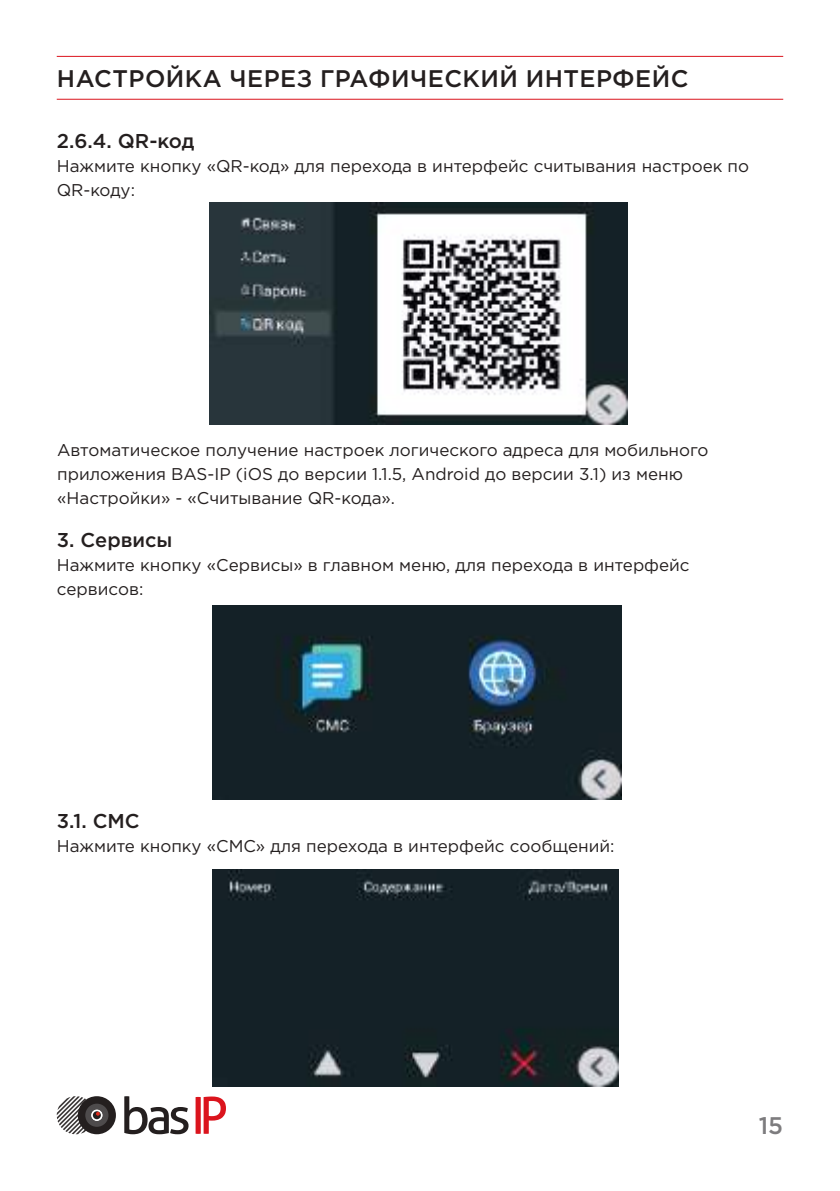
<style>
.page{position:relative;width:840px;height:1191px;background:#fff}
.page>*{position:absolute;margin:0;border:0;box-sizing:border-box;transform-origin:0 0}
.t1{font:500 24px "Gotham Pro";letter-spacing:.02em;color:#241f1f}
.t2{font:500 24px "Gotham Pro";color:#7d7c7e}
.t3{font:500 20px "Gotham Pro";color:#241f1f}
.t4{font:17px/24px "Gotham Pro";color:#241f1f}
</style>
<div class="page">
<hr style="left:57px;top:99px;width:725px;height:1px;background:#db141d">
<hr style="left:57px;top:56px;width:725px;height:1px;background:#db141d">
<img style="left:209px;top:202px;width:418px;height:222px">
<img style="left:212px;top:605px;width:409px;height:194px">
<img style="left:213px;top:869px;width:405px;height:217px">
<svg style="left:124px;top:1096px;width:64px;height:38px"></svg>
<svg style="left:195px;top:1096px;width:31px;height:37px"></svg>
<svg style="left:57px;top:1096px;width:59px;height:38px"></svg>
<h1 class="t1" style="left:57px;top:65px;width:632px">НАСТРОЙКА ЧЕРЕЗ ГРАФИЧЕСКИЙ ИНТЕРФЕЙС</h1>
<p class="t3" style="left:57px;top:130px;width:139px">2.6.4. QR-код</p>
<p class="t4" style="left:57px;top:154px;width:693px">Нажмите кнопку «QR-код» для перехода в интерфейс считывания настроек по<br>QR-коду:</p>
<p class="t4" style="left:57px;top:438px;width:652px">Автоматическое получение настроек логического адреса для мобильного приложения BAS-IP (iOS до версии 1.1.5, Android до версии 3.1) из меню «Настройки» - «Считывание QR-кода».</p>
<p class="t3" style="left:57px;top:528px;width:117px">3. Сервисы</p>
<p class="t4" style="left:57px;top:553px;width:634px">Нажмите кнопку «Сервисы» в главном меню, для перехода в интерфейс сервисов:</p>
<p class="t3" style="left:57px;top:809px;width:84px">3.1. СМС</p>
<p class="t4" style="left:57px;top:834px;width:559px">Нажмите кнопку «СМС» для перехода в интерфейс сообщений:</p>
<h1 class="t2" style="left:758px;top:1112px;width:26px">15</h1>
</div>
